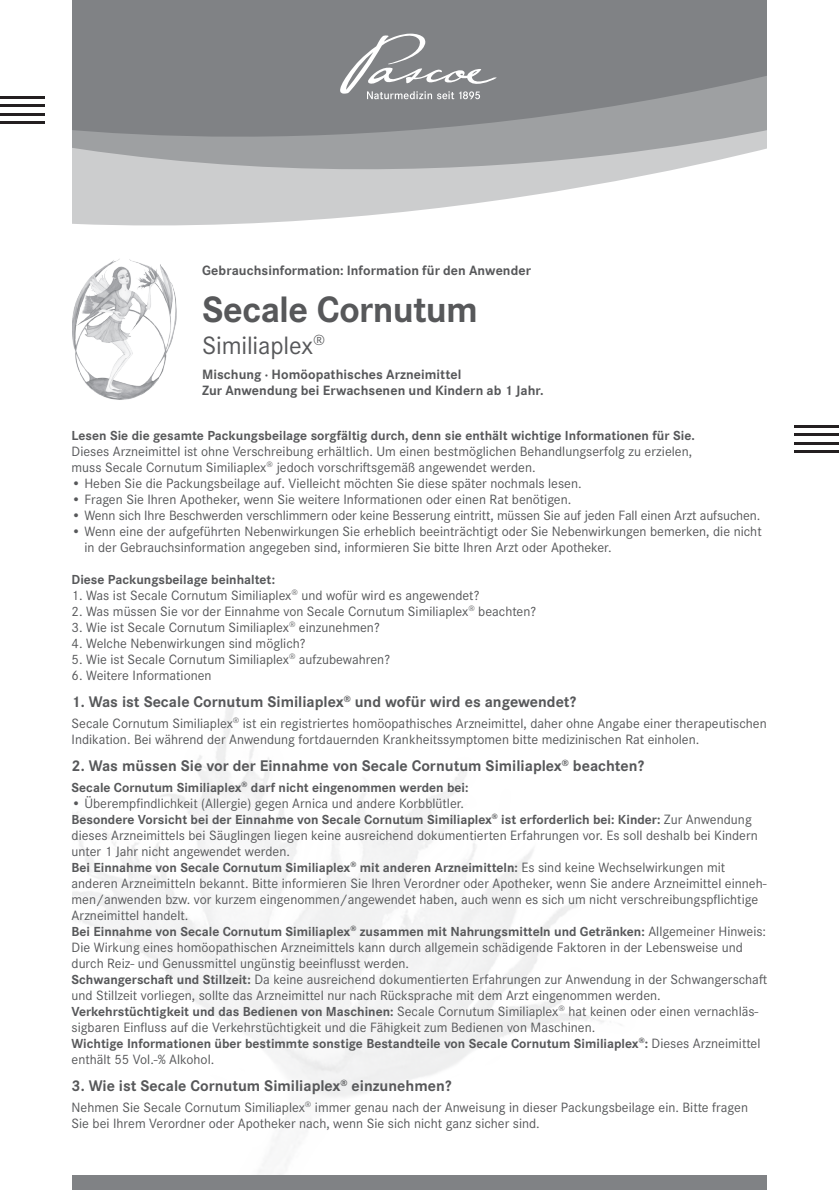
<style>
.page{position:relative;width:839px;height:1190px;background:#fff}
.page>*{position:absolute;margin:0;border:0;box-sizing:border-box;transform-origin:0 0}
._00_Produktname{font:700 38px "Corporate S Pro";letter-spacing:-.02em;color:#57585a}
._00_Produktname_2_Ze{font:26px "Corporate S Pro";letter-spacing:-.005em;color:#57585a}
._03_Zwischenhead_far{font:700 16px "Corporate S Pro";color:#57585a}
._01_GT_7_8pt{font:14px/16px "Corporate S Pro";color:#57585a}
._00_Gebrauchsinfo_mi{font:700 14px/16px "Corporate S Pro";letter-spacing:.005em;color:#57585a}
._01_GT_7_8pt-2{font:700 13.6px "Corporate S Pro";color:#57585a}
.s1{font-weight:400;font-size:14px}
.s2{font-weight:700;font-size:13.6px}
</style>
<div class="page">
<svg style="left:72px;top:185px;width:520px;height:41px;fill:#cccdce"></svg>
<svg style="left:72px;top:0;width:695px;height:185px;background:#939597"></svg>
<img style="left:72px;top:259px;width:105px;height:141px">
<div style="left:72px;top:1174px;width:694px;height:16px;background:#808285"></div>
<svg style="left:340px;top:34px;width:156px;height:65px;background:#959699"></svg>
<hr style="left:0;top:96px;width:45px;height:3px;background:#231f20">
<hr style="left:0;top:104px;width:45px;height:3px;background:#231f20">
<hr style="left:0;top:113px;width:45px;height:3px;background:#231f20">
<hr style="left:0;top:121px;width:45px;height:3px;background:#231f20">
<hr style="left:793px;top:450px;width:45px;height:3px;background:#231f20">
<hr style="left:793px;top:442px;width:45px;height:3px;background:#231f20">
<hr style="left:793px;top:433px;width:45px;height:3px;background:#231f20">
<hr style="left:793px;top:425px;width:45px;height:3px;background:#231f20">
<p class="_00_Gebrauchsinfo_mi" style="left:202px;top:262px;width:330px">Gebrauchsinformation: Information für den Anwender</p>
<p class="_00_Produktname" style="left:202px;top:279px;width:277px">Secale Cornutum</p>
<p class="_00_Produktname_2_Ze" style="left:202px;top:326px;width:124px">Similiaplex<sup>®</sup></p>
<p class="_00_Gebrauchsinfo_mi" style="left:202px;top:366px;width:343px">Mischung · Homöopathisches Arzneimittel<br>Zur Anwendung bei Erwachsenen und Kindern ab 1 Jahr.</p>
<p class="_01_GT_7_8pt-2" style="left:71px;top:424px;width:624px">Lesen Sie die gesamte Packungsbeilage sorgfältig durch, denn sie enthält wichtige Informationen für Sie.</p>
<p class="_01_GT_7_8pt" style="left:71px;top:442px;width:621px">Dieses Arzneimittel ist ohne Verschreibung erhältlich. Um einen bestmöglichen Behandlungserfolg zu erzielen,</p>
<p class="_01_GT_7_8pt" style="left:71px;top:458px;width:465px">muss Secale Cornutum Similiaplex<sup>®</sup> jedoch vorschriftsgemäß angewendet werden.</p>
<p class="_01_GT_7_8pt" style="left:71px;top:474px;width:511px">• Heben Sie die Packungsbeilage auf. Vielleicht möchten Sie diese später nochmals lesen.</p>
<p class="_01_GT_7_8pt" style="left:71px;top:490px;width:501px">• Fragen Sie Ihren Apotheker, wenn Sie weitere Informationen oder einen Rat benötigen.</p>
<p class="_01_GT_7_8pt" style="left:71px;top:506px;width:690px">• Wenn sich Ihre Beschwerden verschlimmern oder keine Besserung eintritt, müssen Sie auf jeden Fall einen Arzt aufsuchen.</p>
<p class="_01_GT_7_8pt" style="left:84px;top:522px;width:678px;text-indent:-13px">• Wenn eine der aufgeführten Nebenwirkungen Sie erheblich beeinträchtigt oder Sie Nebenwirkungen bemerken, die nicht in der Gebrauchsinformation angegeben sind, informieren Sie bitte Ihren Arzt oder Apotheker.</p>
<p class="_01_GT_7_8pt-2" style="left:71px;top:568px;width:205px">Diese Packungsbeilage beinhaltet:</p>
<p class="_01_GT_7_8pt" style="left:71px;top:586px;width:409px">1. Was ist Secale Cornutum Similiaplex<sup>®</sup> und wofür wird es angewendet?</p>
<p class="_01_GT_7_8pt" style="left:71px;top:602px;width:466px">2. Was müssen Sie vor der Einnahme von Secale Cornutum Similiaplex<sup>®</sup> beachten?</p>
<p class="_01_GT_7_8pt" style="left:71px;top:618px;width:309px">3. Wie ist Secale Cornutum Similiaplex<sup>®</sup> einzunehmen?</p>
<p class="_01_GT_7_8pt" style="left:71px;top:634px;width:235px">4. Welche Nebenwirkungen sind möglich?</p>
<p class="_01_GT_7_8pt" style="left:71px;top:650px;width:320px">5. Wie ist Secale Cornutum Similiaplex<sup>®</sup> aufzubewahren?</p>
<p class="_01_GT_7_8pt" style="left:71px;top:666px;width:141px">6. Weitere Informationen</p>
<p class="_03_Zwischenhead_far" style="left:71px;top:689px;width:506px">1. Was ist Secale Cornutum Similiaplex<sup>®</sup> und wofür wird es angewendet?</p>
<p class="_01_GT_7_8pt" style="left:71px;top:714px;width:696px">Secale Cornutum Similiaplex<sup>®</sup> ist ein registriertes homöopathisches Arzneimittel, daher ohne Angabe einer therapeutischen<br>Indikation. Bei während der Anwendung fortdauernden Krankheitssymptomen bitte medizinischen Rat einholen.</p>
<p class="_03_Zwischenhead_far" style="left:71px;top:753px;width:574px">2. Was müssen Sie vor der Einnahme von Secale Cornutum Similiaplex<sup>®</sup> beachten?</p>
<p class="_01_GT_7_8pt-2" style="left:71px;top:776px;width:398px">Secale Cornutum Similiaplex<sup>®</sup> darf nicht eingenommen werden bei:</p>
<p class="_01_GT_7_8pt" style="left:71px;top:794px;width:394px">• Überempfindlichkeit (Allergie) gegen Arnica und andere Korbblütler.</p>
<p class="_01_GT_7_8pt-2" style="left:71px;top:808px;width:681px">Besondere Vorsicht bei der Einnahme von Secale Cornutum Similiaplex<sup>®</sup> ist erforderlich bei: Kinder: <span class="s1">Zur Anwendung</span></p>
<p class="_01_GT_7_8pt" style="left:71px;top:826px;width:687px">dieses Arzneimittels bei Säuglingen liegen keine ausreichend dokumentierten Erfahrungen vor. Es soll deshalb bei Kindern unter 1 Jahr nicht angewendet werden.</p>
<p class="_01_GT_7_8pt-2" style="left:71px;top:856px;width:654px">Bei Einnahme von Secale Cornutum Similiaplex<sup>®</sup> mit anderen Arzneimitteln: <span class="s1">Es sind keine Wechselwirkungen mit</span></p>
<p class="_01_GT_7_8pt" style="left:71px;top:874px;width:696px">anderen Arzneimitteln bekannt. Bitte informieren Sie Ihren Verordner oder Apotheker, wenn Sie andere Arzneimittel einneh&shy;men/anwenden bzw. vor kurzem eingenommen/angewendet haben, auch wenn es sich um nicht verschreibungspflichtige<br>Arzneimittel handelt.</p>
<p class="_01_GT_7_8pt-2" style="left:71px;top:920px;width:695px">Bei Einnahme von Secale Cornutum Similiaplex<sup>®</sup> zusammen mit Nahrungsmitteln und Getränken: <span class="s1">Allgemeiner Hinweis:</span></p>
<p class="_01_GT_7_8pt" style="left:71px;top:938px;width:672px">Die Wirkung eines homöopathischen Arzneimittels kann durch allgemein schädigende Faktoren in der Lebensweise und durch Reiz- und Genussmittel ungünstig beeinflusst werden.</p>
<p class="_01_GT_7_8pt" style="left:71px;top:970px;width:696px"><span class="s2">Schwangerschaft und Stillzeit:</span> Da keine ausreichend dokumentierten Erfahrungen zur Anwendung in der Schwangerschaft und Stillzeit vorliegen, sollte das Arzneimittel nur nach Rücksprache mit dem Arzt eingenommen werden.</p>
<p class="_01_GT_7_8pt" style="left:71px;top:1002px;width:688px"><span class="s2">Verkehrstüchtigkeit und das Bedienen von Maschinen:</span> Secale Cornutum Similiaplex<sup>®</sup> hat keinen oder einen vernachläs&shy;sigbaren Einfluss auf die Verkehrstüchtigkeit und die Fähigkeit zum Bedienen von Maschinen.</p>
<p class="_01_GT_7_8pt-2" style="left:71px;top:1032px;width:690px">Wichtige Informationen über bestimmte sonstige Bestandteile von Secale Cornutum Similiaplex<sup>®</sup>: <span class="s1">Dieses Arzneimittel</span></p>
<p class="_01_GT_7_8pt" style="left:71px;top:1050px;width:144px">enthält 55 Vol.-% Alkohol.</p>
<p class="_03_Zwischenhead_far" style="left:71px;top:1073px;width:381px">3. Wie ist Secale Cornutum Similiaplex<sup>®</sup> einzunehmen?</p>
<p class="_01_GT_7_8pt" style="left:71px;top:1098px;width:677px">Nehmen Sie Secale Cornutum Similiaplex<sup>®</sup> immer genau nach der Anweisung in dieser Packungsbeilage ein. Bitte fragen<br>Sie bei Ihrem Verordner oder Apotheker nach, wenn Sie sich nicht ganz sicher sind.</p>
</div>
